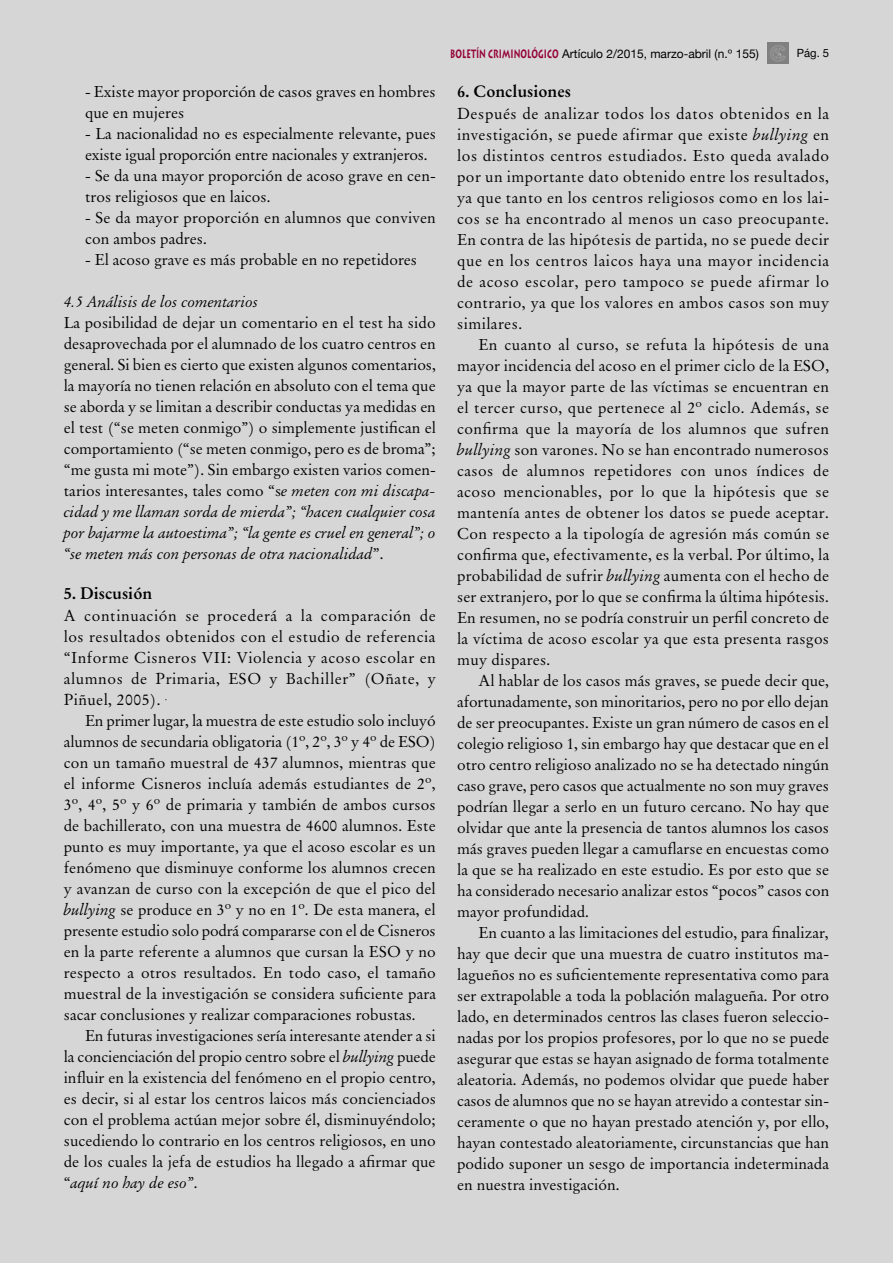
<style>
.page{position:relative;width:893px;height:1263px;background:#d6d6d6}
.page>*{position:absolute;margin:0;border:0;box-sizing:border-box;transform-origin:0 0}
.t1{font:700 16.5px "Original Garamond BT";color:#000}
.t2{font:15.75px/21px "Original Garamond BT";color:#000;text-align:justify}
.t3{font:italic 15.75px "Original Garamond BT";color:#000}
.t4{font:12px "Helvetica Neue";color:#000}
.t5{font:11.25px "Helvetica Neue";color:#000}
.s1{font-style:italic}
.s2{font-family:"Lithos";font-weight:700;color:#940035}
</style>
<div class="page">
<img style="left:767px;top:43px;width:21px;height:21px">
<p class="t2" style="left:85px;top:81px;width:352px">- Existe mayor proporción de casos graves en hombres que en mujeres</p>
<p class="t2" style="left:85px;top:123px;width:352px">- La nacionalidad no es especialmente relevante, pues existe igual proporción entre nacionales y extranjeros.</p>
<p class="t2" style="left:85px;top:165px;width:352px">- Se da una mayor proporción de acoso grave en cen&shy;tros religiosos que en laicos.</p>
<p class="t2" style="left:85px;top:207px;width:352px">- Se da mayor proporción en alumnos que conviven con ambos padres.</p>
<p class="t2" style="left:85px;top:249px;width:334px">- El acoso grave es más probable en no repetidores</p>
<p class="t3" style="left:64px;top:291px;width:196px">4.5 Análisis de los comentarios</p>
<p class="t2" style="left:64px;top:312px;width:374px">La posibilidad de dejar un comentario en el test ha sido desaprovechada por el alumnado de los cuatro centros en general. Si bien es cierto que existen algunos comentarios, la mayoría no tienen relación en absoluto con el tema que se aborda y se limitan a describir conductas ya medidas en el test (“se meten conmigo”) o simplemente justifican el comportamiento (“se meten conmigo, pero es de broma”; “me gusta mi mote”). Sin embargo existen varios comen&shy;tarios interesantes, tales como “s<span class="s1">e meten con mi discapa&shy;cidad y me llaman sorda de mierda”; “hacen cualquier cosa por bajarme la autoestima”; “la gente es cruel en general”; o “se meten más con personas de otra nacionalidad</span>”.</p>
<p class="t1" style="left:64px;top:583px;width:90px">5. Discusión</p>
<p class="t2" style="left:64px;top:605px;width:374px">A continuación se procederá a la comparación de los resultados obtenidos con el estudio de referencia “Informe Cisneros VII: Violencia y acoso escolar en alumnos de Primaria, ESO y Bachiller” (Oñate, y Piñuel, 2005).</p>
<p class="t2" style="left:64px;top:710px;width:374px;text-indent:21px">En primer lugar, la muestra de este estudio solo incluyó alumnos de secundaria obligatoria (1º, 2º, 3º y 4º de ESO) con un tamaño muestral de 437 alumnos, mientras que el informe Cisneros incluía además estudiantes de 2º, 3º, 4º, 5º y 6º de primaria y también de ambos cursos de bachillerato, con una muestra de 4600 alumnos. Este punto es muy importante, ya que el acoso escolar es un fenómeno que disminuye conforme los alumnos crecen y avanzan de curso con la excepción de que el pico del <span class="s1">bullying</span> se produce en 3º y no en 1º. De esta manera, el presente estudio solo podrá compararse con el de Cisneros en la parte referente a alumnos que cursan la ESO y no respecto a otros resultados. En todo caso, el tamaño muestral de la investigación se considera suficiente para sacar conclusiones y realizar comparaciones robustas.</p>
<p class="t2" style="left:64px;top:1025px;width:374px;text-indent:21px">En futuras investigaciones sería interesante atender a si la concienciación del propio centro sobre el <span class="s1">bullying</span> puede influir en la existencia del fenómeno en el propio centro, es decir, si al estar los centros laicos más concienciados con el problema actúan mejor sobre él, disminuyéndolo; sucediendo lo contrario en los centros religiosos, en uno de los cuales la jefa de estudios ha llegado a afirmar que “<span class="s1">aquí no hay de eso”</span>.</p>
<p class="t4" style="left:450px;top:46px;width:310px"><span class="s2">BOLETÍN CRIMINOLÓGICO</span> Artículo 2/2015, marzo-abril (n.º 155)</p>
<p class="t5" style="left:797px;top:47px;width:34px">Pág. 5</p>
<p class="t1" style="left:457px;top:81px;width:116px">6. Conclusiones</p>
<p class="t2" style="left:457px;top:103px;width:374px">Después de analizar todos los datos obtenidos en la investigación, se puede afirmar que existe <span class="s1">bullying</span> en los distintos centros estudiados. Esto queda avalado por un importante dato obtenido entre los resultados, ya que tanto en los centros religiosos como en los lai&shy;cos se ha encontrado al menos un caso preocupante.<br>En contra de las hipótesis de partida, no se puede decir que en los centros laicos haya una mayor incidencia de acoso escolar, pero tampoco se puede afirmar lo contrario, ya que los valores en ambos casos son muy similares.</p>
<p class="t2" style="left:457px;top:334px;width:374px;text-indent:21px">En cuanto al curso, se refuta la hipótesis de una mayor incidencia del acoso en el primer ciclo de la ESO, ya que la mayor parte de las víctimas se encuentran en el tercer curso, que pertenece al 2º ciclo. Además, se confirma que la mayoría de los alumnos que sufren <span class="s1">bullying</span> son varones. No se han encontrado numerosos casos de alumnos repetidores con unos índices de acoso mencionables, por lo que la hipótesis que se mantenía antes de obtener los datos se puede aceptar.<br>Con respecto a la tipología de agresión más común se confirma que, efectivamente, es la verbal. Por último, la probabilidad de sufrir <span class="s1">bullying</span> aumenta con el hecho de ser extranjero, por lo que se confirma la última hipótesis.<br>En resumen, no se podría construir un perfil concreto de la víctima de acoso escolar ya que esta presenta rasgos muy dispares.</p>
<p class="t2" style="left:457px;top:670px;width:374px;text-indent:21px">Al hablar de los casos más graves, se puede decir que, afortunadamente, son minoritarios, pero no por ello dejan de ser preocupantes. Existe un gran número de casos en el colegio religioso 1, sin embargo hay que destacar que en el otro centro religioso analizado no se ha detectado ningún caso grave, pero casos que actualmente no son muy graves podrían llegar a serlo en un futuro cercano. No hay que olvidar que ante la presencia de tantos alumnos los casos más graves pueden llegar a camuflarse en encuestas como la que se ha realizado en este estudio. Es por esto que se ha considerado necesario analizar estos “pocos” casos con mayor profundidad.</p>
<p class="t2" style="left:457px;top:922px;width:374px;text-indent:21px">En cuanto a las limitaciones del estudio, para finalizar, hay que decir que una muestra de cuatro institutos ma&shy;lagueños no es suficientemente representativa como para ser extrapolable a toda la población malagueña. Por otro lado, en determinados centros las clases fueron seleccio&shy;nadas por los propios profesores, por lo que no se puede asegurar que estas se hayan asignado de forma totalmente aleatoria. Además, no podemos olvidar que puede haber casos de alumnos que no se hayan atrevido a contestar sin&shy;ceramente o que no hayan prestado atención y, por ello, hayan contestado aleatoriamente, circunstancias que han podido suponer un sesgo de importancia indeterminada en nuestra investigación.</p>
</div>
